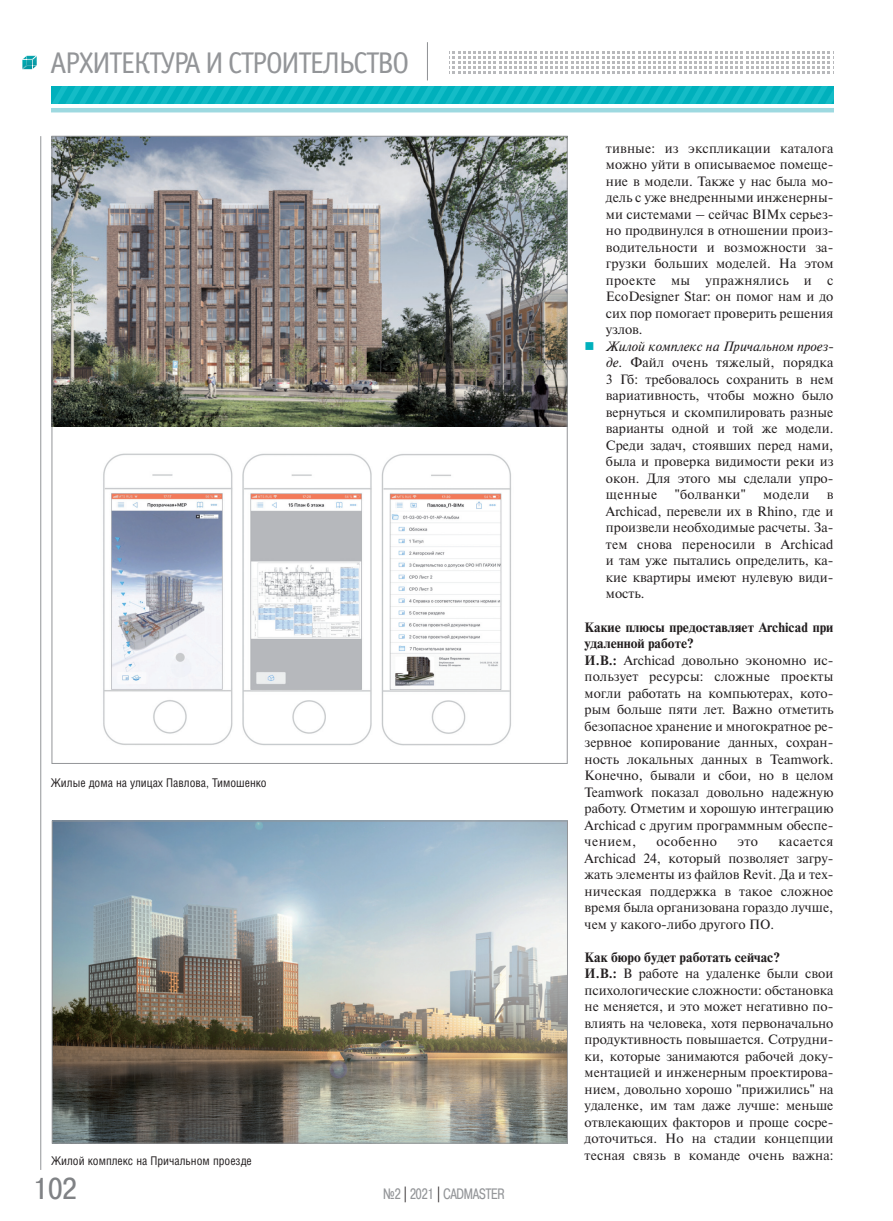
<style>
.page{position:relative;width:893px;height:1221px;background:#fff}
.page>*{position:absolute;margin:0;border:0;box-sizing:border-box;transform-origin:0 0}
.t1{font:30px "Officina Sans C";letter-spacing:-.05em;color:#939598}
.t2{font:30px "Pragmatica Cond C";color:#808285;scale:1.07 1}
.t3{font:15px "Pragmatica Cond C";color:#939598;scale:.9 1}
.t4{font:13.5px/16.5px "Newton C";color:#231f20;text-align:justify}
.t5{font:13.5px "Newton C";letter-spacing:.03em;color:#231f20}
.t6{font:13.5px "Newton C";letter-spacing:.035em;color:#231f20}
.t7{font:12px "Helios Cond";color:#231f20}
.s1{color:#231f20}
.s2{color:#00b0bc}
.s3{font-style:italic}
.s4{font-weight:700}
</style>
<div class="page">
<svg style="left:22px;top:55px;width:15px;height:15px"></svg>
<hr style="left:427px;top:42px;width:1px;height:38px;background:#939598">
<svg style="left:449px;top:51px;width:385px;height:23px"></svg>
<svg style="left:52px;top:86px;width:781px;height:18px;background:#09b5c0"></svg>
<hr style="left:51px;top:108px;width:782px;height:4px;background:#9ed9e0">
<hr style="left:40px;top:136px;width:1px;height:1033px;background:#939598">
<img style="left:54px;top:138px;width:511px;height:288px">
<img style="left:103px;top:453px;width:408px;height:293px">
<img style="left:54px;top:822px;width:512px;height:319px">
<div style="left:52px;top:820px;width:516px;height:323px;border:1px solid #939598"></div>
<h1 class="t1" style="left:50px;top:51px;width:360px">АРХИТЕКТУРА И СТРОИТЕЛЬСТВО</h1>
<p class="t7" style="left:51px;top:778px;width:217px">Жилые дома на улицах Павлова, Тимошенко</p>
<p class="t7" style="left:51px;top:1156px;width:202px">Жилой комплекс на Причальном проезде</p>
<h1 class="t2" style="left:33px;top:1171px;width:42px">102</h1>
<p class="t3" style="left:383px;top:1185px;width:136px">¹2 <span class="s1">|</span> 2021 <span class="s1">|</span> CADMASTER</p>
<p class="t4" style="left:606px;top:141px;width:229px">тивные: из экспликации каталога можно уйти в описываемое помеще&shy;ние в модели. Также у нас была мо&shy;дель с уже внедренными инженерны&shy;ми системами – сейчас BIMx серьез&shy;но продвинулся в отношении произ&shy;водительности и возможности за&shy;грузки больших моделей. На этом проекте мы упражнялись и с EcoDesigner Star: он помог нам и до сих пор помогает проверить решения узлов.</p>
<p class="t4" style="left:606px;top:339px;width:229px;text-indent:-21px"><span class="s2">■</span> <span class="s3">Жилой комплекс на Причальном проез&shy;де.</span> Файл очень тяжелый, порядка 3 Гб: требовалось сохранить в нем вариативность, чтобы можно было вернуться и скомпилировать разные варианты одной и той же модели.<br>Среди задач, стоявших перед нами, была и проверка видимости реки из окон. Для этого мы сделали упро&shy;щенные</p>
<p class="t5" style="left:675px;top:490px;width:73px">"болванки"</p>
<p class="t4" style="left:763px;top:487px;width:48px">модели</p>
<p class="t4" style="left:606px;top:487px;width:229px;text-indent:221px">в Archicad, перевели их в Rhino, где и произвели необходимые расчеты. За&shy;тем снова переносили в Archicad и там уже пытались определить, ка&shy;кие квартиры имеют нулевую види&shy;мость.</p>
<p class="t4" style="left:585px;top:619px;width:250px;text-align:left"><span class="s4">Какие плюсы предоставляет Archicad при удаленной работе?<br>И.В.:</span> Archicad довольно экономно ис&shy;пользует ресурсы: сложные проекты могли работать на компьютерах, кото&shy;рым больше пяти лет. Важно отметить безопасное хранение и многократное ре&shy;зервное копирование данных, сохран&shy;ность локальных данных в Teamwork.<br>Конечно, бывали и сбои, но в целом Teamwork показал довольно надежную работу. Отметим и хорошую интеграцию Archicad с другим программным обеспе&shy;чением,</p>
<p class="t6" style="left:656px;top:836px;width:62px">особенно</p>
<p class="t4" style="left:737px;top:834px;width:22px">это</p>
<p class="t4" style="left:585px;top:834px;width:250px;text-indent:194px">касается Archicad 24, который позволяет загру&shy;жать элементы из файлов Revit. Да и тех&shy;ническая поддержка в такое сложное время была организована гораздо лучше, чем у какого-либо другого ПО.</p>
<p class="t4" style="left:585px;top:949px;width:250px;text-align:left"><span class="s4">Как бюро будет работать сейчас?<br>И.В.:</span> В работе на удаленке были свои психологические сложности: обстановка не меняется, и это может негативно по&shy;влиять на человека, хотя первоначально продуктивность повышается. Сотрудни&shy;ки, которые занимаются рабочей доку&shy;ментацией и инженерным проектирова&shy;нием, довольно хорошо "прижились" на удаленке, им там даже лучше: меньше отвлекающих факторов и проще сосре&shy;доточиться. Но на стадии концепции тесная связь в команде очень важна:</p>
</div>
